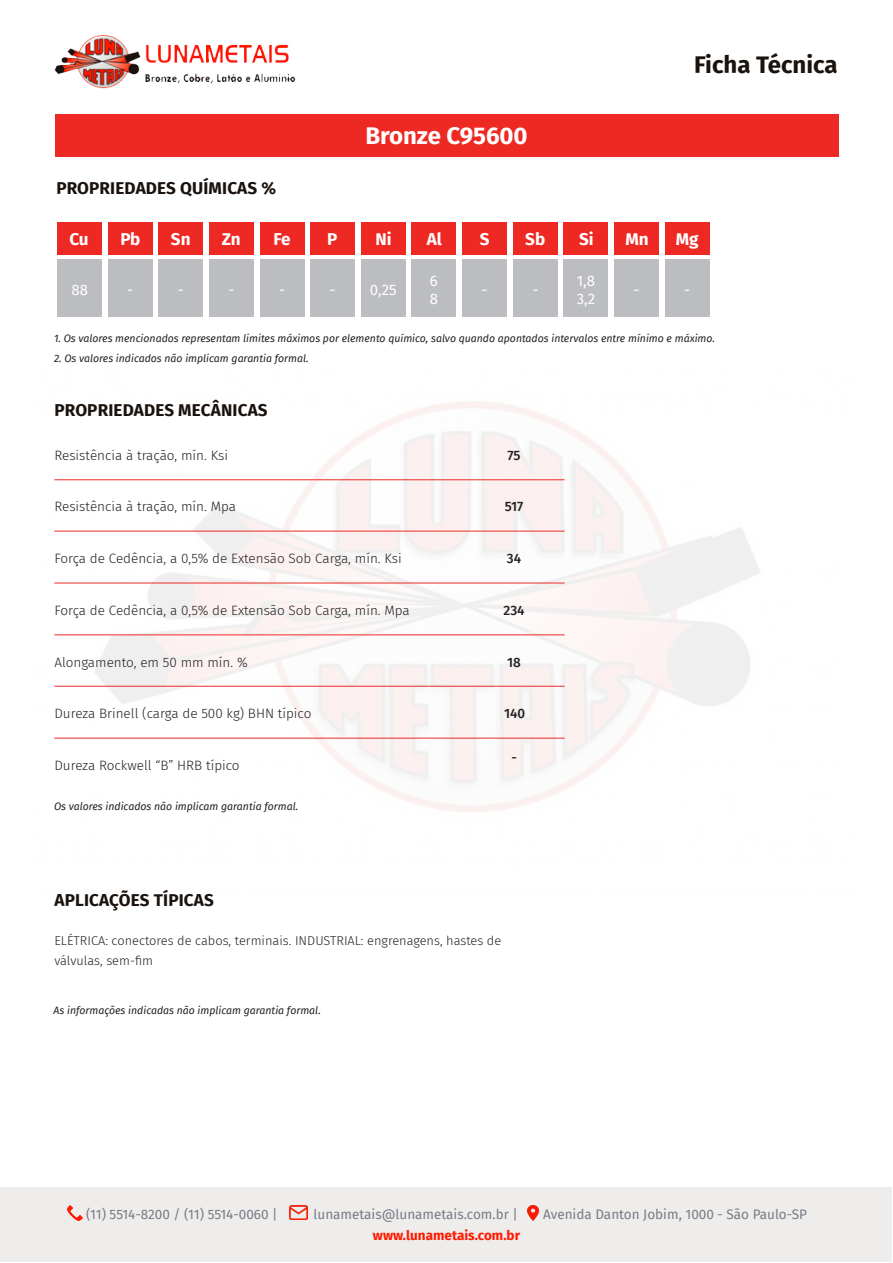
<style>
.page{position:relative;width:893px;height:1263px;background:#fff}
.page>*{position:absolute;margin:0;border:0;box-sizing:border-box;transform-origin:0 0}
.t1{font:700 24px "Fira Sans";color:#fff}
.t2{font:700 24px "Fira Sans";color:#1a120d}
.t3{font:700 17.1px "Fira Sans";letter-spacing:.01em;color:#1a120d}
.t4{font:700 17.1px "Fira Sans";color:#fff}
.t5{font:15px "Fira Sans";color:#fff}
.t6{font:300 13.5px "Fira Sans";color:#231f20}
.t7{font:13.5px "Fira Sans";color:#7a7a85}
.t8{font:700 13.5px "Fira Sans";color:#ff1900}
.t9{font:500 13.5px "Fira Sans";letter-spacing:-.005em;color:#231f20}
.t10{font:300 12.75px/19.5px "Fira Sans";color:#231f20}
.t11{font:italic 10.5px "Fira Sans";color:#231f20}
</style>
<div class="page">
<div style="left:1px;top:1187px;width:891px;height:75px;background:#efedec"></div>
<div style="left:55px;top:114px;width:783px;height:43px;background:#ee2823"></div>
<img style="left:55px;top:35px;width:241px;height:53px">
<img style="left:290px;top:1206px;width:17px;height:14px">
<img style="left:528px;top:1205px;width:10px;height:15px">
<img style="left:68px;top:1205px;width:15px;height:15px">
<div style="left:57px;top:223px;width:45px;height:32px;background:#ee2823"></div>
<div style="left:310px;top:223px;width:45px;height:32px;background:#ee2823"></div>
<div style="left:108px;top:223px;width:45px;height:32px;background:#ee2823"></div>
<div style="left:361px;top:223px;width:45px;height:32px;background:#ee2823"></div>
<div style="left:411px;top:223px;width:45px;height:32px;background:#ee2823"></div>
<div style="left:563px;top:223px;width:45px;height:32px;background:#ee2823"></div>
<div style="left:158px;top:223px;width:45px;height:32px;background:#ee2823"></div>
<div style="left:462px;top:223px;width:45px;height:32px;background:#ee2823"></div>
<div style="left:614px;top:223px;width:45px;height:32px;background:#ee2823"></div>
<div style="left:209px;top:223px;width:45px;height:32px;background:#ee2823"></div>
<div style="left:513px;top:223px;width:45px;height:32px;background:#ee2823"></div>
<div style="left:665px;top:223px;width:45px;height:32px;background:#ee2823"></div>
<div style="left:260px;top:223px;width:44px;height:32px;background:#ee2823"></div>
<div style="left:57px;top:259px;width:45px;height:58px;background:#bcbdc0"></div>
<div style="left:310px;top:259px;width:45px;height:58px;background:#bcbdc0"></div>
<div style="left:108px;top:259px;width:45px;height:58px;background:#bcbdc0"></div>
<div style="left:361px;top:259px;width:45px;height:58px;background:#bcbdc0"></div>
<div style="left:411px;top:259px;width:45px;height:58px;background:#bcbdc0"></div>
<div style="left:563px;top:259px;width:45px;height:58px;background:#bcbdc0"></div>
<div style="left:158px;top:259px;width:45px;height:58px;background:#bcbdc0"></div>
<div style="left:462px;top:259px;width:45px;height:58px;background:#bcbdc0"></div>
<div style="left:614px;top:259px;width:45px;height:58px;background:#bcbdc0"></div>
<div style="left:209px;top:259px;width:45px;height:58px;background:#bcbdc0"></div>
<div style="left:513px;top:259px;width:45px;height:58px;background:#bcbdc0"></div>
<div style="left:665px;top:259px;width:45px;height:58px;background:#bcbdc0"></div>
<div style="left:260px;top:259px;width:44px;height:58px;background:#bcbdc0"></div>
<hr style="left:54px;top:479px;width:511px;height:1px;background:#ec2a25">
<hr style="left:54px;top:634px;width:511px;height:1px;background:#ec2a25">
<hr style="left:54px;top:531px;width:511px;height:1px;background:#ec2a25">
<hr style="left:54px;top:686px;width:511px;height:1px;background:#ec2a25">
<hr style="left:54px;top:583px;width:511px;height:1px;background:#ec2a25">
<hr style="left:54px;top:738px;width:511px;height:1px;background:#ec2a25">
<p class="t3" style="left:56px;top:173px;width:221px">PROPRIEDADES QUÍMICAS %</p>
<p class="t1" style="left:365px;top:115px;width:164px">Bronze C95600</p>
<p class="t2" style="left:694px;top:44px;width:145px">Ficha Técnica</p>
<p class="t4" style="left:69px;top:225px;width:21px">Cu</p>
<p class="t4" style="left:120px;top:225px;width:22px">Pb</p>
<p class="t4" style="left:171px;top:225px;width:21px">Sn</p>
<p class="t4" style="left:222px;top:225px;width:20px">Zn</p>
<p class="t4" style="left:273px;top:225px;width:19px">Fe</p>
<p class="t4" style="left:327px;top:225px;width:12px">P</p>
<p class="t4" style="left:376px;top:225px;width:18px">Ni</p>
<p class="t4" style="left:427px;top:225px;width:17px">Al</p>
<p class="t4" style="left:480px;top:225px;width:11px">S</p>
<p class="t4" style="left:525px;top:225px;width:21px">Sb</p>
<p class="t4" style="left:579px;top:225px;width:16px">Si</p>
<p class="t4" style="left:625px;top:225px;width:25px">Mn</p>
<p class="t4" style="left:676px;top:225px;width:24px">Mg</p>
<p class="t5" style="left:71px;top:279px;width:18px">88</p>
<p class="t5" style="left:127px;top:279px;width:8px">-</p>
<p class="t5" style="left:178px;top:279px;width:8px">-</p>
<p class="t5" style="left:228px;top:279px;width:8px">-</p>
<p class="t5" style="left:279px;top:279px;width:8px">-</p>
<p class="t5" style="left:370px;top:279px;width:28px">0,25</p>
<p class="t5" style="left:330px;top:279px;width:8px">-</p>
<p class="t5" style="left:430px;top:270px;width:9px">6</p>
<p class="t5" style="left:430px;top:288px;width:10px">8</p>
<p class="t5" style="left:577px;top:270px;width:20px">1,8</p>
<p class="t5" style="left:577px;top:288px;width:20px">3,2</p>
<p class="t5" style="left:482px;top:279px;width:8px">-</p>
<p class="t5" style="left:533px;top:279px;width:8px">-</p>
<p class="t5" style="left:633px;top:279px;width:8px">-</p>
<p class="t5" style="left:684px;top:279px;width:8px">-</p>
<p class="t11" style="left:54px;top:331px;width:662px">1. Os valores mencionados representam limites máximos por elemento químico, salvo quando apontados intervalos entre mínimo e máximo.</p>
<p class="t11" style="left:54px;top:350px;width:256px">2. Os valores indicados não implicam garantia formal.</p>
<p class="t3" style="left:54px;top:396px;width:215px">PROPRIEDADES MECÂNICAS</p>
<p class="t6" style="left:54px;top:445px;width:175px">Resistência à tração, mín. Ksi</p>
<p class="t9" style="left:508px;top:444px;width:15px">75</p>
<p class="t6" style="left:54px;top:497px;width:183px">Resistência à tração, mín. Mpa</p>
<p class="t9" style="left:505px;top:496px;width:20px">517</p>
<p class="t6" style="left:54px;top:549px;width:349px">Força de Cedência, a 0,5% de Extensão Sob Carga, mín. Ksi</p>
<p class="t9" style="left:507px;top:548px;width:16px">34</p>
<p class="t6" style="left:54px;top:601px;width:357px">Força de Cedência, a 0,5% de Extensão Sob Carga, mín. Mpa</p>
<p class="t9" style="left:504px;top:600px;width:23px">234</p>
<p class="t6" style="left:54px;top:652px;width:195px">Alongamento, em 50 mm mín. %</p>
<p class="t9" style="left:507px;top:651px;width:15px">18</p>
<p class="t6" style="left:54px;top:704px;width:259px">Dureza Brinell (carga de 500 kg) BHN típico</p>
<p class="t9" style="left:504px;top:703px;width:23px">140</p>
<p class="t6" style="left:54px;top:756px;width:187px">Dureza Rockwell “B” HRB típico</p>
<p class="t9" style="left:511px;top:747px;width:7px">-</p>
<p class="t11" style="left:54px;top:798px;width:246px">Os valores indicados não implicam garantia formal.</p>
<p class="t3" style="left:54px;top:886px;width:161px">APLICAÇÕES TÍPICAS</p>
<p class="t10" style="left:54px;top:931px;width:448px">ELÉTRICA: conectores de cabos, terminais. INDUSTRIAL: engrenagens, hastes de válvulas, sem-fim</p>
<p class="t11" style="left:54px;top:1003px;width:269px">As informações indicadas não implicam garantia formal.</p>
<p class="t7" style="left:86px;top:1204px;width:193px">(11) 5514-8200 / (11) 5514-0060 |</p>
<p class="t7" style="left:313px;top:1204px;width:206px">lunametais@lunametais.com.br |</p>
<p class="t7" style="left:543px;top:1204px;width:265px">Avenida Danton Jobim, 1000 - São Paulo-SP</p>
<p class="t8" style="left:373px;top:1224px;width:149px">www.lunametais.com.br</p>
</div>
